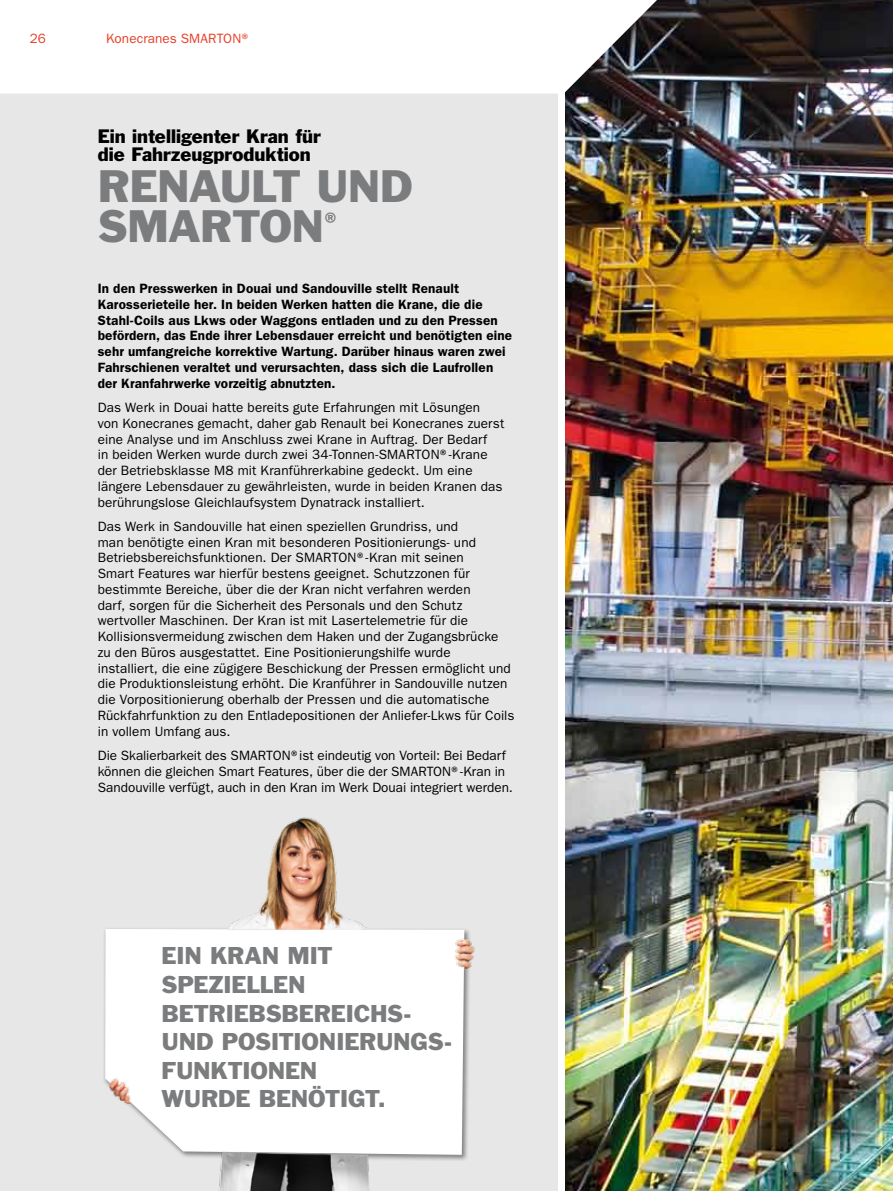
<style>
.page{position:relative;width:893px;height:1191px;background:#fff}
.page>*{position:absolute;margin:0;border:0;box-sizing:border-box;transform-origin:0 0}
.t1{font:42px/40.5px "Franklin Gothic Std";letter-spacing:-.02em;color:#7b7c7e}
.t2{font:22.5px/28.7px "Franklin Gothic Std";letter-spacing:-.015em;color:#7b7c7e}
.t3{font:18px/18px "Franklin Gothic Std";color:#000}
.t4{font:13.5px/15.8px "ITC Franklin Gothic Std";letter-spacing:.01em;color:#000}
.t5{font:600 13.5px/15.8px "ITC Franklin Gothic Std";letter-spacing:.01em;color:#000}
.t6{font:13.5px "ITC Franklin Gothic Std";letter-spacing:.005em;color:#e63e27}
</style>
<div class="page">
<img style="left:566px;top:0;width:327px;height:1191px">
<div style="left:0;top:0;width:557px;height:1191px;background:#e7e7e8"></div>
<svg style="left:0;top:0;width:657px;height:94px;background:#f0f0f0"></svg>
<img style="left:104px;top:817px;width:371px;height:374px">
<p class="t6" style="left:30px;top:31px;width:18px">26</p>
<p class="t6" style="left:106px;top:31px;width:147px">Konecranes Smarton®</p>
<h3 class="t3" style="left:98px;top:127px;width:225px">Ein intelligenter Kran für die Fahrzeugproduktion</h3>
<h1 class="t1" style="left:98px;top:165px;width:61px">Renault</h1>
<h1 class="t1" style="left:98px;top:165px;width:317px;text-indent:218px">UND<br>SMARTON<sup>®</sup></h1>
<p class="t5" style="left:98px;top:281px;width:416px">In den Presswerken in Douai und Sandouville stellt Renault Karosserieteile her. In beiden Werken hatten die Krane, die die Stahl-Coils aus Lkws oder Waggons entladen und zu den Pressen befördern, das Ende ihrer Lebensdauer erreicht und benötigten eine sehr umfangreiche korrektive Wartung. Darüber hinaus waren zwei Fahrschienen veraltet und verursachten, dass sich die Laufrollen der Kranfahrwerke vorzeitig abnutzten.</p>
<p class="t4" style="left:98px;top:400px;width:408px">Das Werk in Douai hatte bereits gute Erfahrungen mit Lösungen<br>von Konecranes gemacht, daher gab Renault bei Konecranes zuerst eine Analyse und im Anschluss zwei Krane in Auftrag. Der Bedarf<br>in beiden Werken wurde durch zwei 34-Tonnen-SMARTON</p>
<p class="t4" style="left:98px;top:447px;width:406px;text-indent:342px">®-Krane der Betriebsklasse M8 mit Kranführerkabine gedeckt. Um eine längere Lebensdauer zu gewährleisten, wurde in beiden Kranen das berührungslose Gleichlaufsystem Dynatrack installiert.</p>
<p class="t4" style="left:98px;top:518px;width:380px">Das Werk in Sandouville hat einen speziellen Grundriss, und man benötigte einen Kran mit besonderen Positionierungs- und<br>Betriebsbereichsfunktionen. Der SMARTON</p>
<p class="t4" style="left:98px;top:550px;width:418px;text-indent:259px">®-Kran mit seinen<br>Smart Features war hierfür bestens geeignet. Schutzzonen für bestimmte Bereiche, über die der Kran nicht verfahren werden<br>darf, sorgen für die Sicherheit des Personals und den Schutz wertvoller Maschinen. Der Kran ist mit Lasertelemetrie für die Kollisionsvermeidung zwischen dem Haken und der Zugangsbrücke zu den Büros ausgestattet. Eine Positionierungshilfe wurde<br>installiert, die eine zügigere Beschickung der Pressen ermöglicht und die Produktionsleistung erhöht. Die Kranführer in Sandouville nutzen die Vorpositionierung oberhalb der Pressen und die automatische Rückfahrfunktion zu den Entladepositionen der Anliefer-Lkws für Coils in vollem Umfang aus.</p>
<p class="t4" style="left:98px;top:747px;width:162px">Die Skalierbarkeit des SMARTON</p>
<p class="t4" style="left:98px;top:747px;width:410px;text-indent:193px">®ist eindeutig von Vorteil: Bei Bedarf können die gleichen Smart Features, über die der SMARTON</p>
<p class="t4" style="left:98px;top:763px;width:417px;text-indent:353px">®-Kran in<br>Sandouville verfügt, auch in den Kran im Werk Douai integriert werden.</p>
<h2 class="t2" style="left:162px;top:941px;width:292px">EIN KRAN MIT<br>SPEZIELLEN<br>BETRIEBSBEREICHS-<br>UND POSITIONIERUNGS-<br>FUNKTIONEN<br>WURDE BENÖTIGT.</h2>
</div>
